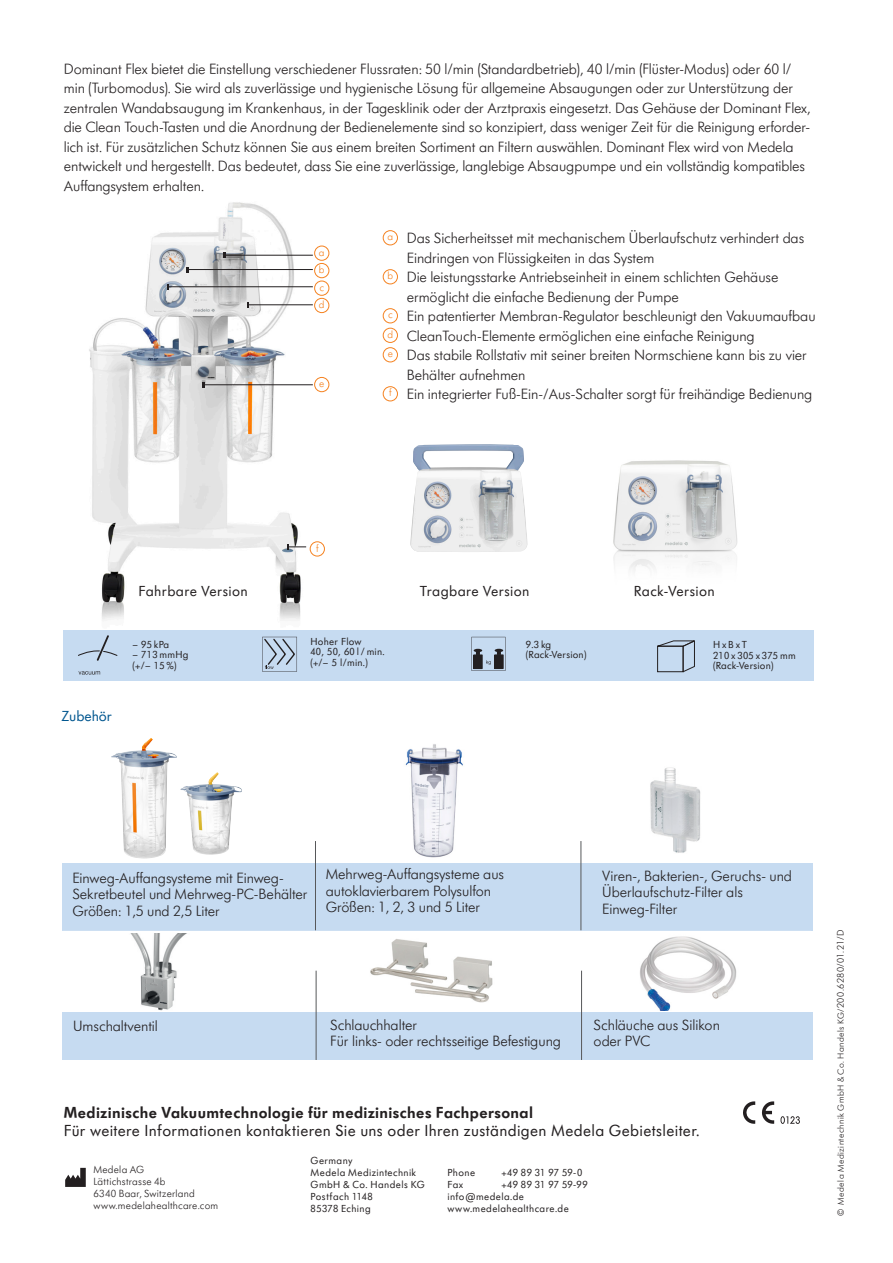
<style>
.page{position:relative;width:893px;height:1263px;background:#fff}
.page>*{position:absolute;margin:0;border:0;box-sizing:border-box;transform-origin:0 0}
.t1{font:16.5px "Futura SB Medela";letter-spacing:.02em;color:#231f20}
.t2{font:600 16.5px "Futura SB Medela";letter-spacing:.025em;color:#231f20}
.t3{font:300 15px/16.5px "Futura SB Medela";color:#231f20}
.t4{font:15px "Futura SB Medela";letter-spacing:.025em;color:#231f20}
.t5{font:15px "Futura SB Medela";letter-spacing:-.005em;color:#00568f}
.t6{font:10.5px/12px "Futura SB Medela";letter-spacing:.035em;color:#231f20}
.t7{font:300 10.5px/12px "Futura SB Medela";letter-spacing:.025em;color:#231f20}
.t8{font:10.5px/10.5px "Futura SB Medela";letter-spacing:.015em;color:#231f20}
.t9{font:300 10.5px "Futura SB Medela";color:#f58220}
.t10{font:300 9px "Futura SB Medela";letter-spacing:.05em;color:#231f20}
.s1{font-size:9.75px}
</style>
<div class="page">
<img style="left:89px;top:202px;width:234px;height:419px">
<img style="left:613px;top:460px;width:125px;height:111px">
<img style="left:410px;top:444px;width:118px;height:108px">
<div style="left:63px;top:630px;width:750px;height:50px;background:#c6dbf1"></div>
<div style="left:63px;top:863px;width:750px;height:67px;background:#c6dbf1"></div>
<div style="left:63px;top:1012px;width:750px;height:48px;background:#c6dbf1"></div>
<svg style="left:65px;top:1168px;width:21px;height:19px"></svg>
<svg style="left:781px;top:1116px;width:19px;height:8px"></svg>
<svg style="left:743px;top:1101px;width:12px;height:23px"></svg>
<svg style="left:762px;top:1101px;width:12px;height:23px"></svg>
<svg style="left:78px;top:671px;width:22px;height:4px"></svg>
<svg style="left:78px;top:635px;width:39px;height:26px"></svg>
<svg style="left:262px;top:637px;width:35px;height:35px"></svg>
<svg style="left:657px;top:640px;width:38px;height:32px"></svg>
<svg style="left:471px;top:637px;width:34px;height:34px"></svg>
<hr style="left:249px;top:304px;width:64px;height:1px;background:#231f20">
<div style="left:314px;top:263px;width:15px;height:15px;border:1px solid #f58220;border-radius:50%"></div>
<div style="left:314px;top:298px;width:15px;height:15px;border:1px solid #f58220;border-radius:50%"></div>
<div style="left:314px;top:246px;width:15px;height:15px;border:1px solid #f58220;border-radius:50%"></div>
<div style="left:310px;top:541px;width:15px;height:15px;border:1px solid #f58220;border-radius:50%"></div>
<hr style="left:168px;top:286px;width:145px;height:1px;background:#231f20">
<hr style="left:204px;top:384px;width:109px;height:1px;background:#231f20">
<svg style="left:287px;top:544px;width:19px;height:5px"></svg>
<hr style="left:224px;top:255px;width:89px;height:1px;background:#231f20">
<svg style="left:186px;top:267px;width:3px;height:5px"></svg>
<hr style="left:187px;top:269px;width:126px;height:1px;background:#231f20">
<div style="left:314px;top:377px;width:15px;height:15px;border:1px solid #f58220;border-radius:50%"></div>
<div style="left:314px;top:281px;width:15px;height:15px;border:1px solid #f58220;border-radius:50%"></div>
<div style="left:383px;top:230px;width:15px;height:15px;border:1px solid #f58220;border-radius:50%"></div>
<div style="left:383px;top:269px;width:15px;height:15px;border:1px solid #f58220;border-radius:50%"></div>
<div style="left:383px;top:308px;width:15px;height:15px;border:1px solid #f58220;border-radius:50%"></div>
<div style="left:383px;top:328px;width:15px;height:15px;border:1px solid #f58220;border-radius:50%"></div>
<div style="left:383px;top:347px;width:15px;height:15px;border:1px solid #f58220;border-radius:50%"></div>
<div style="left:383px;top:386px;width:15px;height:15px;border:1px solid #f58220;border-radius:50%"></div>
<img style="left:650px;top:767px;width:51px;height:86px">
<img style="left:131px;top:934px;width:55px;height:77px">
<img style="left:370px;top:939px;width:123px;height:64px">
<img style="left:640px;top:936px;width:97px;height:74px">
<img style="left:111px;top:738px;width:66px;height:120px">
<img style="left:405px;top:744px;width:58px;height:114px">
<img style="left:180px;top:772px;width:62px;height:83px">
<hr style="left:315px;top:841px;width:1px;height:89px;background:#57585a">
<hr style="left:316px;top:971px;width:1px;height:89px;background:#57585a">
<hr style="left:581px;top:841px;width:1px;height:89px;background:#57585a">
<hr style="left:581px;top:971px;width:1px;height:89px;background:#57585a">
<svg style="left:320px;top:286px;width:3px;height:5px"></svg>
<p class="t3" style="left:64px;top:59px;width:748px;line-height:19.5px">Dominant Flex bietet die Einstellung verschiedener Flussraten: 50 l/min (Standardbetrieb), 40 l/min (Flüster-Modus) oder 60 l/ min (Turbomodus). Sie wird als zuverlässige und hygienische Lösung für allgemeine Absaugungen oder zur Unterstützung der zentralen Wandabsaugung im Krankenhaus, in der Tagesklinik oder der Arztpraxis eingesetzt. Das Gehäuse der Dominant Flex, die Clean Touch-Tasten und die Anordnung der Bedienelemente sind so konzipiert, dass weniger Zeit für die Reinigung erforder&shy;lich ist. Für zusätzlichen Schutz können Sie aus einem breiten Sortiment an Filtern auswählen. Dominant Flex wird von Medela entwickelt und hergestellt. Das bedeutet, dass Sie eine zuverlässige, langlebige Absaugpumpe und ein vollständig kompatibles Auffangsystem erhalten.</p>
<p class="t9" style="left:319px;top:246px;width:7px">a</p>
<p class="t9" style="left:319px;top:263px;width:7px">b</p>
<p class="t9" style="left:319px;top:298px;width:7px">d</p>
<p class="t9" style="left:319px;top:377px;width:7px">e</p>
<p class="t9" style="left:316px;top:542px;width:4px">f</p>
<p class="t3" style="left:387px;top:230px;width:418px"><sup>a</sup> Das Sicherheitsset mit mechanischem Überlaufschutz verhindert das</p>
<p class="t3" style="left:407px;top:249px;width:249px">Eindringen von Flüssigkeiten in das System</p>
<p class="t3" style="left:387px;top:269px;width:393px"><sup>b</sup> Die leistungsstarke Antriebseinheit in einem schlichten Gehäuse</p>
<p class="t3" style="left:407px;top:288px;width:273px">ermöglicht die einfache Bedienung der Pumpe</p>
<p class="t3" style="left:388px;top:308px;width:429px"><sup>c</sup> Ein patentierter Membran-Regulator beschleunigt den Vakuumaufbau</p>
<p class="t3" style="left:387px;top:327px;width:369px"><sup>d</sup> CleanTouch-Elemente ermöglichen eine einfache Reinigung</p>
<p class="t3" style="left:388px;top:347px;width:420px"><sup>e</sup> Das stabile Rollstativ mit seiner breiten Normschiene kann bis zu vier</p>
<p class="t3" style="left:407px;top:366px;width:120px">Behälter aufnehmen</p>
<p class="t3" style="left:389px;top:386px;width:425px"><sup>f</sup> Ein integrierter Fuß-Ein-/Aus-Schalter sorgt für freihändige Bedienung</p>
<p class="t4" style="left:138px;top:582px;width:111px">Fahrbare Version</p>
<p class="t4" style="left:420px;top:582px;width:111px">Tragbare Version</p>
<p class="t4" style="left:634px;top:582px;width:83px">Rack-Version</p>
<p class="t5" style="left:62px;top:708px;width:52px">Zubehör</p>
<p class="t6" style="left:310px;top:636px;width:76px;line-height:10.5px">Hoher Flow<br>40, 50, 60 l/ min. (+/– 5 l/min.)</p>
<p class="t8" style="left:526px;top:639px;width:62px">9.3 kg (Rack-Version)</p>
<p class="t6" style="left:132px;top:639px;width:38px">– 95 kPa</p>
<p class="t6" style="left:132px;top:650px;width:57px;line-height:10.5px">– 713 mmHg (+/– 15 %)</p>
<p class="t6" style="left:713px;top:640px;width:84px;line-height:10.5px">HxBxT<br>210 x 305 x 375 mm (Rack-Version)</p>
<p class="t3" style="left:326px;top:866px;width:180px">Mehrweg-Auffangsysteme aus autoklavierbarem Polysulfon<br>Größen: 1, 2, 3 und 5 Liter</p>
<p class="t3" style="left:72px;top:869px;width:237px">Einweg-Auffangsysteme mit Einweg-<br>Sekretbeutel und Mehrweg-PC-Behälter<br>Größen: 1,5 und 2,5 Liter</p>
<p class="t3" style="left:602px;top:867px;width:191px">Viren-, Bakterien-, Geruchs- und<br>Überlaufschutz-Filter als<br>Einweg-Filter</p>
<p class="t3" style="left:73px;top:1017px;width:86px">Umschaltventil</p>
<p class="t3" style="left:330px;top:1016px;width:232px">Schlauchhalter<br>Für links- oder rechtsseitige Befestigung</p>
<p class="t3" style="left:594px;top:1016px;width:128px">Schläuche aus Silikon oder PVC</p>
<p class="t2" style="left:64px;top:1103px;width:471px">Medizinische Vakuumtechnologie für medizinisches Fachpersonal</p>
<p class="t1" style="left:64px;top:1121px;width:637px">Für weitere Informationen kontaktieren Sie uns oder Ihren zuständigen Medela Gebietsleiter.</p>
<p class="t6" style="left:311px;top:1155px;width:116px">Germany<br>Medela Medizintechnik<br>GmbH &amp; Co. Handels KG<br>Postfach 1148<br>85378 Eching</p>
<p class="t7" style="left:93px;top:1163px;width:126px">Medela AG<br>Lättichstrasse 4b<br>6340 Baar, Switzerland www.medelahealthcare.com</p>
<p class="t6" style="left:447px;top:1167px;width:29px">Phone</p>
<p class="t6" style="left:501px;top:1167px;width:82px">+49 89 31 97 59-0</p>
<p class="t6" style="left:447px;top:1179px;width:17px">Fax</p>
<p class="t6" style="left:447px;top:1179px;width:142px;text-indent:54px">+49 89 31 97 59-99 info@medela.de www.medelahealthcare.de</p>
<p class="t10" style="left:835px;top:1216px;width:287px;rotate:-90deg">© Medela Medizintechnik GmbH &amp; Co. Handels KG/<span class="s1">200.6280/01.21/D</span></p>
</div>
